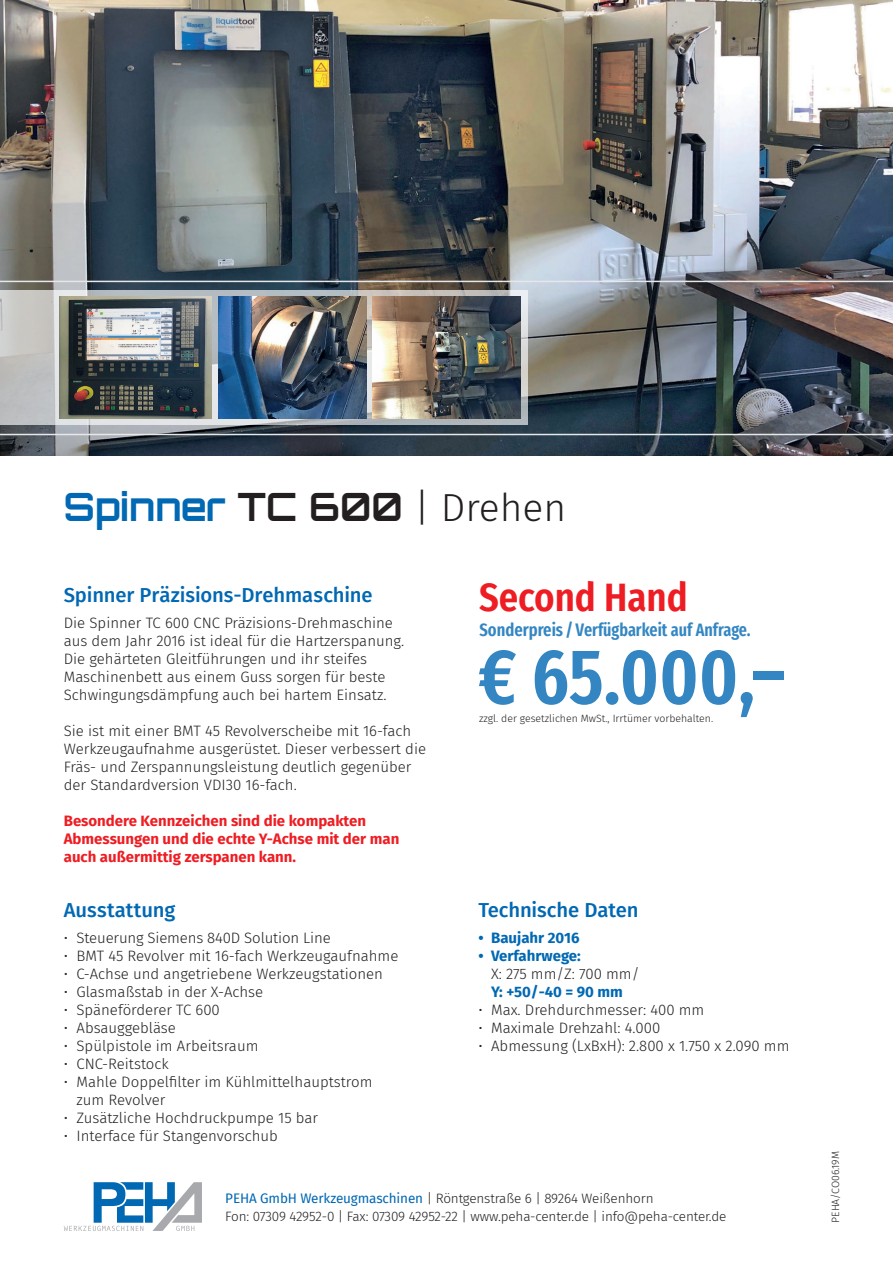
<style>
.page{position:relative;width:893px;height:1263px;background:#fff}
.page>*{position:absolute;margin:0;border:0;box-sizing:border-box;transform-origin:0 0}
.t1{font:600 extra-condensed 78px "Fira Sans";color:#0168b3}
.t2{font:600 39.75px "Fira Sans Condensed";color:#ee1d23}
.t3{font:700 39px "Orbitron";color:#0168b3}
.t4{font:500 20.25px "Fira Sans";letter-spacing:-.005em;color:#0168b3}
.t5{font:600 extra-condensed 18px "Fira Sans";color:#0168b3}
.t6{font:300 15px/18px "Fira Sans";color:#231f20}
.t7{font:700 15px/18px "Fira Sans";color:#ee1d23}
.t8{font:700 15px "Fira Sans";color:#0168b3}
.t9{font:300 13.5px/18px "Fira Sans";letter-spacing:-.01em;color:#231f20}
.t10{font:300 10.5px "Fira Sans";color:#231f20}
.s1{color:#231f20}
.s2{font-family:"Fira Sans";font-weight:300;color:#231f20}
.s3{font-weight:400;color:#0168b3}
</style>
<div class="page">
<svg style="left:64px;top:1182px;width:138px;height:49px"></svg>
<img style="left:0;top:0;width:893px;height:455px">
<svg style="left:0;top:291px;width:527px;height:134px;background:#c1c3c3"></svg>
<img style="left:60px;top:297px;width:152px;height:122px">
<img style="left:218px;top:297px;width:148px;height:122px">
<img style="left:372px;top:297px;width:148px;height:122px">
<hr style="left:0;top:281px;width:893px;height:1px;background:#e6e7e9">
<hr style="left:0;top:434px;width:893px;height:1px;background:#e6e7e9">
<h3 class="t3" style="left:64px;top:483px;width:504px">Spinner <span class="s1">TC 600</span> <span class="s2">| Drehen</span></h3>
<h3 class="t4" style="left:64px;top:578px;width:310px">Spinner Präzisions-Drehmaschine</h3>
<p class="t6" style="left:64px;top:614px;width:342px">Die Spinner TC 600 CNC Präzisions-Drehmaschine aus dem Jahr 2016 ist ideal für die Hartzerspanung.<br>Die gehärteten Gleitführungen und ihr steifes Maschinenbett aus einem Guss sorgen für beste Schwingungsdämpfung auch bei hartem Einsatz.</p>
<p class="t6" style="left:64px;top:722px;width:364px">Sie ist mit einer BMT 45 Revolverscheibe mit 16-fach Werkzeugaufnahme ausgerüstet. Dieser verbessert die Fräs- und Zerspannungsleistung deutlich gegenüber der Standardversion VDI30 16-fach.</p>
<p class="t7" style="left:64px;top:811px;width:337px">Besondere Kennzeichen sind die kompakten<br>Abmessungen und die echte Y-Achse mit der man auch außermittig zerspanen kann.</p>
<h3 class="t4" style="left:64px;top:893px;width:113px">Ausstattung</h3>
<p class="t6" style="left:64px;top:929px;width:268px">• Steuerung Siemens 840D Solution Line</p>
<p class="t6" style="left:64px;top:947px;width:336px">• BMT 45 Revolver mit 16-fach Werkzeugaufnahme</p>
<p class="t6" style="left:64px;top:965px;width:321px">• C-Achse und angetriebene Werkzeugstationen</p>
<p class="t6" style="left:64px;top:983px;width:201px">• Glasmaßstab in der X-Achse</p>
<p class="t6" style="left:64px;top:1001px;width:158px">• Späneförderer TC 600</p>
<p class="t6" style="left:64px;top:1019px;width:114px">• Absauggebläse</p>
<p class="t6" style="left:64px;top:1037px;width:196px">• Spülpistole im Arbeitsraum</p>
<p class="t6" style="left:64px;top:1055px;width:107px">• CNC-Reitstock</p>
<p class="t6" style="left:77px;top:1073px;width:297px;text-indent:-13px">• Mahle Doppelfilter im Kühlmittelhauptstrom zum Revolver</p>
<p class="t6" style="left:64px;top:1109px;width:256px">• Zusätzliche Hochdruckpumpe 15 bar</p>
<p class="t6" style="left:64px;top:1127px;width:216px">• Interface für Stangenvorschub</p>
<h2 class="t2" style="left:479px;top:565px;width:210px">Second Hand</h2>
<p class="t5" style="left:479px;top:615px;width:273px">Sonderpreis / Verfügbarkeit auf Anfrage.</p>
<h1 class="t1" style="left:478px;top:613px;width:308px">€ 65.000,–</h1>
<p class="t10" style="left:479px;top:711px;width:236px">zzgl. der gesetzlichen MwSt., Irrtümer vorbehalten.</p>
<h3 class="t4" style="left:478px;top:893px;width:162px">Technische Daten</h3>
<p class="t8" style="left:478px;top:925px;width:103px">• Baujahr 2016</p>
<p class="t8" style="left:478px;top:943px;width:104px">• Verfahrwege:</p>
<p class="t6" style="left:491px;top:965px;width:150px">X: 275 mm/Z: 700 mm/</p>
<p class="t8" style="left:491px;top:979px;width:133px">Y: +50/-40 = 90 mm</p>
<p class="t6" style="left:478px;top:1001px;width:228px">• Max. Drehdurchmesser: 400 mm</p>
<p class="t6" style="left:478px;top:1019px;width:183px">• Maximale Drehzahl: 4.000</p>
<p class="t6" style="left:478px;top:1037px;width:313px">• Abmessung (LxBxH): 2.800 x 1.750 x 2.090 mm</p>
<p class="t9" style="left:225px;top:1189px;width:503px"><span class="s3">PEHA GmbH Werkzeugmaschinen</span> | Röntgenstraße 6 | 89264 Weißenhorn<br>Fon: 07309 42952-0 | Fax: 07309 42952-22 | www.peha-center.de | info@peha-center.de</p>
<p class="t10" style="left:828px;top:1222px;width:73px;rotate:-90deg">PEHA/CO06.19M</p>
</div>
